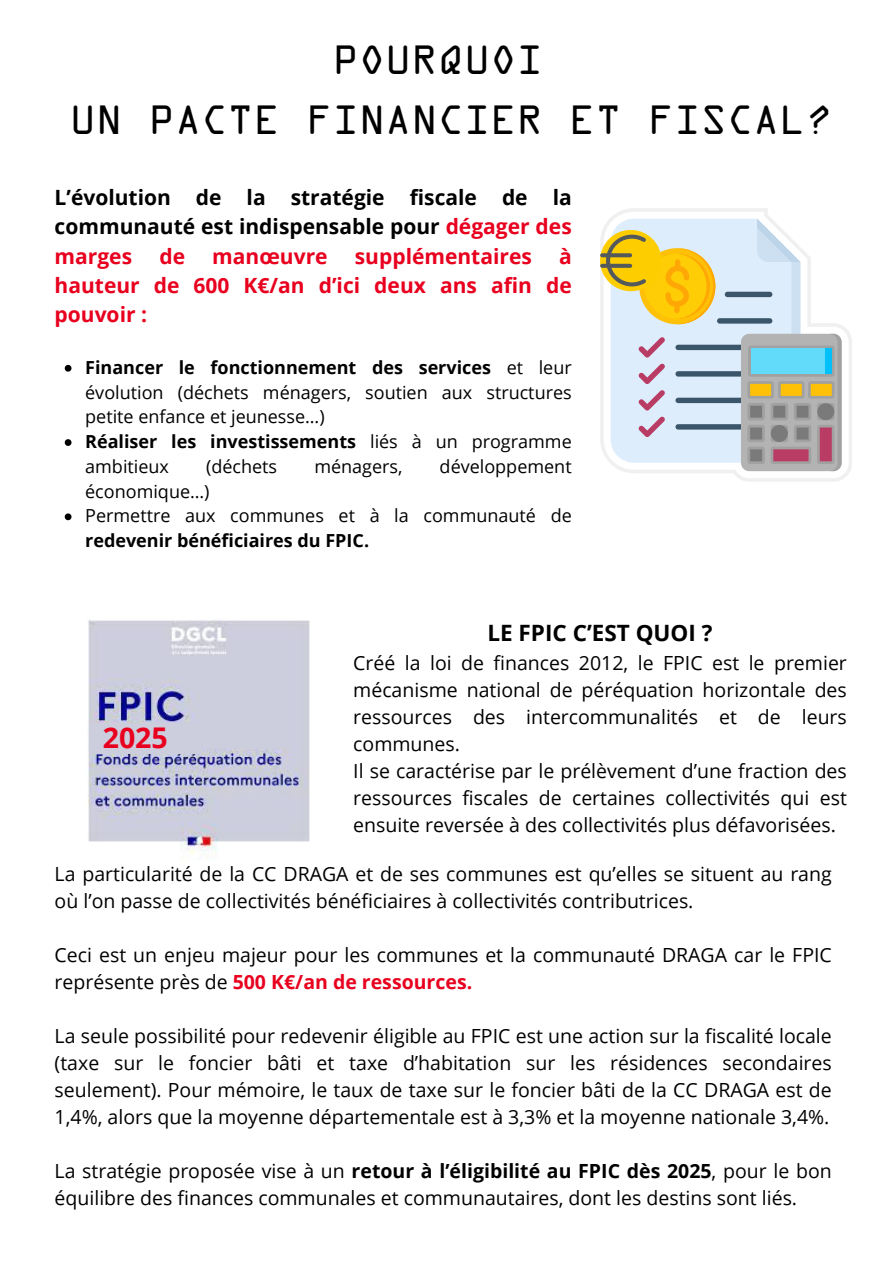
<style>
.page{position:relative;width:893px;height:1264px;background:#fff}
.page>*{position:absolute;margin:0;border:0;box-sizing:border-box;transform-origin:0 0}
.t1{font:43.5px/60.8px "OCRA Extended";color:#000}
.t2{font:700 28.5px "Open Sans";color:#e8001e}
.t3{font:700 22.5px "Open Sans";color:#000}
.t4{font:700 21px/29.2px "Open Sans";color:#000;text-align:justify}
.t5{font:700 21px/29.2px "Open Sans";color:#e8001e;text-align:justify}
.t6{font:19.5px/27px "Open Sans";color:#000}
.t7{font:18px/24.8px "Open Sans";color:#000;text-align:justify}
.t8{font:700 18px/24.8px "Open Sans";color:#000}
.s1{color:#e8001e}
.s2{font-weight:700}
.s3{font-weight:400}
.s4{font-weight:700;color:#e8001e}
</style>
<div class="page">
<svg style="left:600px;top:208px;width:252px;height:273px;fill:#f6f6f6"></svg>
<svg style="left:603px;top:212px;width:245px;height:266px"></svg>
<div style="left:610px;top:219px;width:137px;height:244px;background:#ddedfc"></div>
<div style="left:724px;top:292px;width:48px;height:5px;background:#3b566a;border-radius:3px"></div>
<div style="left:717px;top:318px;width:55px;height:5px;background:#3b566a;border-radius:3px"></div>
<div style="left:675px;top:345px;width:68px;height:5px;background:#3b566a;border-radius:3px"></div>
<div style="left:675px;top:371px;width:68px;height:5px;background:#3b566a;border-radius:3px"></div>
<div style="left:675px;top:397px;width:68px;height:6px;background:#3b566a;border-radius:3px"></div>
<div style="left:675px;top:424px;width:68px;height:5px;background:#3b566a;border-radius:3px"></div>
<svg style="left:638px;top:390px;width:27px;height:47px"></svg>
<svg style="left:638px;top:337px;width:27px;height:47px"></svg>
<div style="left:741px;top:334px;width:100px;height:137px;background:#b3b3b3;border-radius:8px"></div>
<svg style="left:747px;top:219px;width:94px;height:252px"></svg>
<div style="left:750px;top:384px;width:21px;height:12px;background:#ffc107"></div>
<div style="left:750px;top:406px;width:12px;height:11px;background:#7a7a7a"></div>
<div style="left:750px;top:427px;width:12px;height:12px;background:#7a7a7a"></div>
<div style="left:750px;top:449px;width:12px;height:12px;background:#7a7a7a"></div>
<div style="left:810px;top:384px;width:21px;height:12px;background:#ffc107"></div>
<div style="left:780px;top:384px;width:21px;height:12px;background:#ffc107"></div>
<div style="left:825px;top:348px;width:6px;height:26px;background:#01c0fa"></div>
<img style="left:88px;top:620px;width:222px;height:240px">
<div style="left:89px;top:723px;width:112px;height:30px;background:#cccddd"></div>
<svg style="left:600px;top:230px;width:61px;height:61px"></svg>
<svg style="left:65px;top:365px;width:6px;height:6px"></svg>
<svg style="left:65px;top:439px;width:6px;height:7px"></svg>
<svg style="left:65px;top:513px;width:6px;height:7px"></svg>
<svg style="left:600px;top:235px;width:115px;height:89px;background:#eacc58"></svg>
<p class="t1" style="left:70px;top:28px;width:763px;text-indent:263px">POURQUOI<br>UN PACTE FINANCIER ET FISCAL?</p>
<p class="t4" style="left:55px;top:182px;width:518px">L’évolution de la stratégie fiscale de la communauté est indispensable pour <span class="s1">dégager des marges</span></p>
<p class="t5" style="left:55px;top:241px;width:518px;text-indent:504px">à hauteur de 600 K€/an d’ici deux ans afin de pouvoir :</p>
<h4 class="t7" style="left:85px;top:354px;width:488px"><span class="s2">Financer le fonctionnement des services</span> et leur évolution (déchets ménagers, soutien aux structures petite enfance et jeunesse…)</h4>
<h4 class="t8" style="left:85px;top:429px;width:488px">Réaliser les investissements <span class="s3">liés à un programme ambitieux</span></h4>
<p class="t5" style="left:159px;top:241px;width:27px">de</p>
<p class="t5" style="left:212px;top:241px;width:117px">manœuvre</p>
<p class="t5" style="left:355px;top:241px;width:178px">supplémentaires</p>
<h4 class="t7" style="left:206px;top:453px;width:73px">(déchets</h4>
<h4 class="t7" style="left:314px;top:453px;width:90px">ménagers,</h4>
<h4 class="t7" style="left:439px;top:453px;width:133px">développement</h4>
<h4 class="t7" style="left:85px;top:478px;width:126px">économique…)</h4>
<h4 class="t7" style="left:85px;top:503px;width:488px">Permettre aux communes et à la communauté de <span class="s2">redevenir bénéficiaires du FPIC.</span></h4>
<h4 class="t2" style="left:103px;top:717px;width:67px">2025</h4>
<h4 class="t3" style="left:487px;top:617px;width:227px">LE FPIC C’EST QUOI ?</h4>
<h4 class="t6" style="left:353px;top:648px;width:495px">Créé la loi de finances 2012, le FPIC est le premier mécanisme national de péréquation horizontale des ressources des intercommunalités et de leurs communes.<br>Il se caractérise par le prélèvement d’une fraction des ressources fiscales de certaines collectivités qui est ensuite reversée à des collectivités plus défavorisées.</h4>
<h1 class="t6" style="left:55px;top:860px;width:778px">La particularité de la CC DRAGA et de ses communes est qu’elles se situent au rang où l’on passe de collectivités bénéficiaires à collectivités contributrices.</h1>
<h3 class="t6" style="left:55px;top:941px;width:778px">Ceci est un enjeu majeur pour les communes et la communauté DRAGA car le FPIC représente près de <span class="s4">500 K€/an de ressources.</span></h3>
<p class="t6" style="left:55px;top:1022px;width:778px;text-align:justify">La seule possibilité pour redevenir éligible au FPIC est une action sur la fiscalité locale (taxe sur le foncier bâti et taxe d’habitation sur les résidences secondaires seulement). Pour mémoire, le taux de taxe sur le foncier bâti de la CC DRAGA est de 1,4%, alors que la moyenne départementale est à 3,3% et la moyenne nationale 3,4%.</p>
<p class="t6" style="left:55px;top:1157px;width:778px">La stratégie proposée vise à un <span class="s2">retour à l’éligibilité au FPIC dès 2025</span>, pour le bon équilibre des finances communales et communautaires, dont les destins sont liés.</p>
</div>
